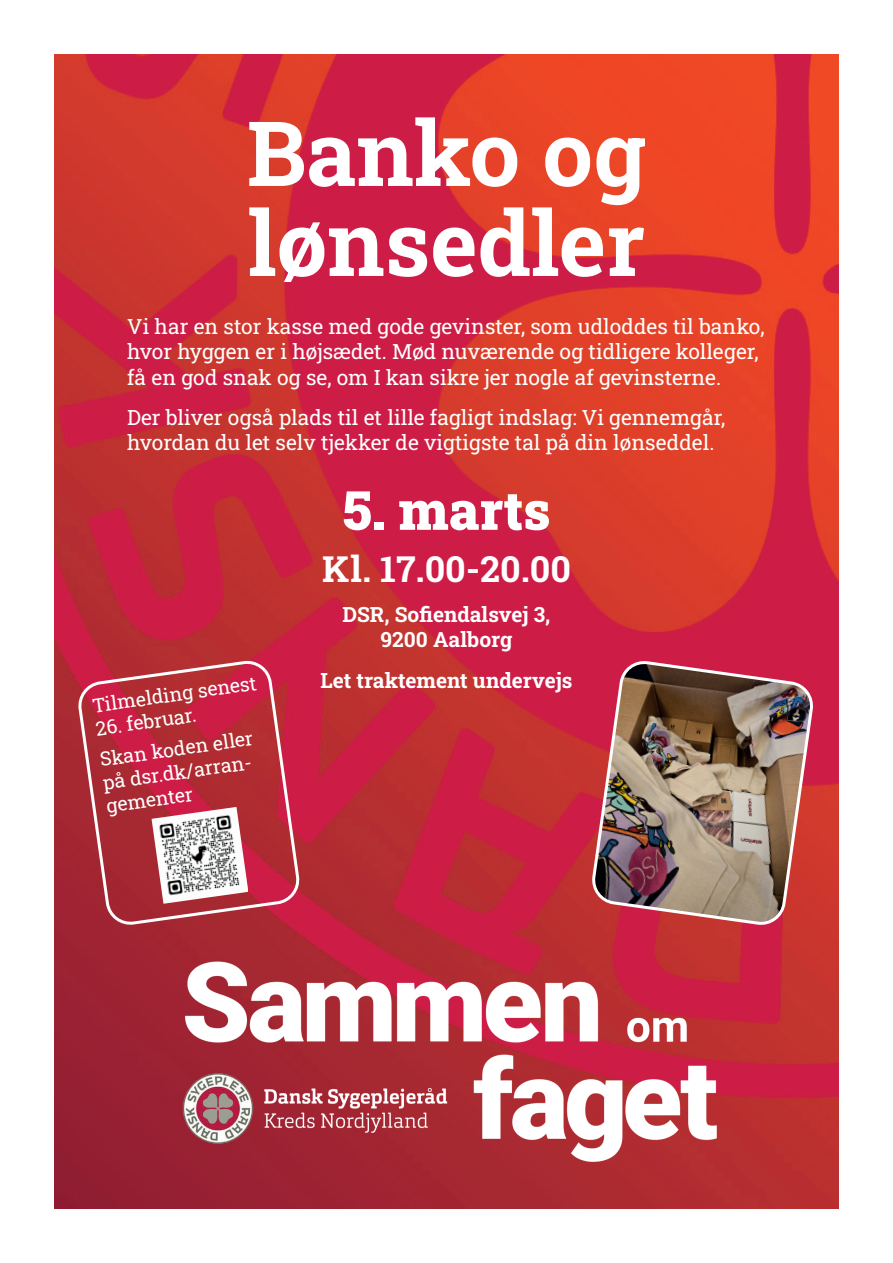
<style>
.page{position:relative;width:893px;height:1263px;background:#fff}
.page>*{position:absolute;margin:0;border:0;box-sizing:border-box;transform-origin:0 0}
.t1{font:700 90px/90px "Roboto Slab";color:#fff}
.t2{font:900 54px "Roboto Slab";color:#fff}
.t3{font:700 36px "Roboto Slab";color:#fff}
.t4{font:21px/25.2px "Roboto Slab";color:#fff}
.t5{font:700 21px/25.2px "Roboto Slab";color:#fff;text-align:center}
.t6{font:19.5px/30.9px "Roboto Slab";color:#fff}
</style>
<div class="page">
<img style="left:54px;top:54px;width:785px;height:1155px">
<img style="left:589px;top:659px;width:227px;height:269px">
<svg style="left:78px;top:661px;width:221px;height:264px;background:#ba4352"></svg>
<img style="left:182px;top:924px;width:535px;height:244px">
<h1 class="t1" style="left:247px;top:106px;width:401px">Banko og lønsedler</h1>
<p class="t4" style="left:127px;top:313px;width:639px">Vi har en stor kasse med gode gevinster, som udloddes til banko, hvor hyggen er i højsædet. Mød nuværende og tidligere kolleger, få en god snak og se, om I kan sikre jer nogle af gevinsterne.</p>
<p class="t4" style="left:127px;top:404px;width:600px">Der bliver også plads til et lille fagligt indslag: Vi gennemgår, hvordan du let selv tjekker de vigtigste tal på din lønseddel.</p>
<h2 class="t2" style="left:342px;top:473px;width:209px">5. marts</h2>
<h3 class="t3" style="left:322px;top:544px;width:250px">Kl. 17.00-20.00</h3>
<p class="t5" style="left:343px;top:601px;width:209px">DSR, Sofiendalsvej 3,<br>9200 Aalborg</p>
<p class="t5" style="left:320px;top:667px;width:253px">Let traktement undervejs</p>
<p class="t6" style="left:90px;top:690px;width:167px;rotate:-8deg">Tilmelding senest</p>
<p class="t6" style="left:93px;top:713px;width:156px;rotate:-8deg">26. februar.<br>Skan koden eller</p>
<p class="t6" style="left:102px;top:770px;width:154px;line-height:23.4px;rotate:-8deg">på dsr.dk/arran&shy;gementer</p>
</div>
